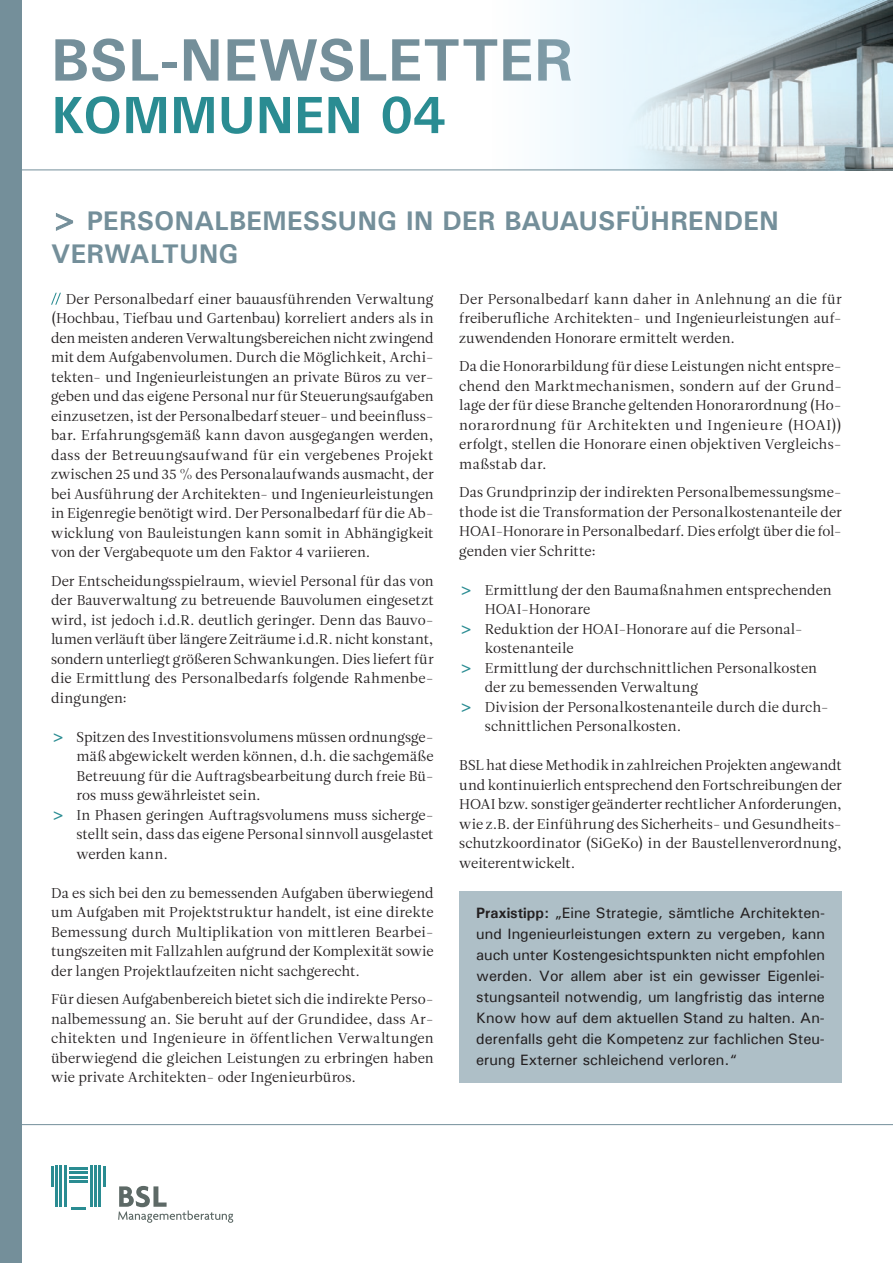
<style>
.page{position:relative;width:893px;height:1263px;background:#fff}
.page>*{position:absolute;margin:0;border:0;box-sizing:border-box;transform-origin:0 0}
.t1{font:700 60px "Univers";letter-spacing:.005em;color:#748f9a}
.t2{font:700 52.5px "Univers";letter-spacing:.005em;color:#2a8c92}
.copytext{font:700 27px "Univers";letter-spacing:.01em;color:#748f9a}
.copytext-2{font:500 15px/21px "Univers";color:#231f20;text-align:justify}
.copytext-3{font:14.25px/19.5px "Leitura Roman 1";letter-spacing:-.005em;color:#231f20;text-align:justify}
.s1{font-family:"Univers";font-weight:700;color:#2a8c92}
.s2{font-weight:700}
</style>
<div class="page">
<div style="left:0;top:0;width:22px;height:1263px;background:#748f9a"></div>
<img style="left:493px;top:0;width:400px;height:170px">
<hr style="left:14px;top:170px;width:879px;height:1px;background:#748f9a">
<svg style="left:51px;top:293px;width:10px;height:12px"></svg>
<svg style="left:56px;top:213px;width:17px;height:18px"></svg>
<hr style="left:0;top:1124px;width:893px;height:1px;background:#748f9a">
<hr style="left:52px;top:1166px;width:2px;height:20px;background:#2a8c92">
<hr style="left:56px;top:1166px;width:2px;height:41px;background:#2a8c92">
<hr style="left:60px;top:1166px;width:2px;height:41px;background:#2a8c92">
<hr style="left:64px;top:1166px;width:2px;height:41px;background:#2a8c92">
<hr style="left:91px;top:1166px;width:2px;height:41px;background:#2a8c92">
<hr style="left:95px;top:1166px;width:2px;height:41px;background:#2a8c92">
<hr style="left:99px;top:1166px;width:2px;height:41px;background:#2a8c92">
<hr style="left:103px;top:1166px;width:2px;height:20px;background:#2a8c92">
<svg style="left:71px;top:1208px;width:15px;height:2px"></svg>
<svg style="left:69px;top:1168px;width:19px;height:14px"></svg>
<svg style="left:118px;top:1186px;width:115px;height:37px"></svg>
<div style="left:459px;top:891px;width:383px;height:191px;background:#aebfc7"></div>
<h1 class="t1" style="left:51px;top:22px;width:523px">BSL-NEWSLETTER</h1>
<h2 class="t2" style="left:51px;top:82px;width:396px">KOMMUNEN 04</h2>
<p class="copytext" style="left:51px;top:204px;width:729px">&gt; PERSONALBEMESSUNG IN DER BAUAUSFÜHRENDEN</p>
<p class="copytext" style="left:51px;top:236px;width:189px">VERWALTUNG</p>
<p class="copytext-3" style="left:51px;top:289px;width:384px;text-indent:15px">Der Personalbedarf einer bauausführenden Verwaltung (Hochbau, Tiefbau und Gartenbau) korreliert anders als in den meisten anderen Verwaltungsbereichen nicht zwingend mit dem Aufgabenvolumen. Durch die Möglichkeit, Archi&shy;tekten- und Ingenieurleistungen an private Büros zu ver&shy;geben und das eigene Personal nur für Steuerungsaufgaben einzusetzen, ist der Personalbedarf steuer- und beeinfluss&shy;bar. Erfahrungsgemäß kann davon ausgegangen werden, dass der Betreuungsaufwand für ein vergebenes Projekt zwischen 25 und 35 % des Personalaufwands ausmacht, der bei Ausführung der Architekten- und Ingenieurleistungen in Eigenregie benötigt wird. Der Personalbedarf für die Ab&shy;wicklung von Bauleistungen kann somit in Abhängigkeit von der Vergabequote um den Faktor 4 variieren.</p>
<p class="copytext-3" style="left:51px;top:571px;width:384px">Der Entscheidungsspielraum, wieviel Personal für das von der Bauverwaltung zu betreuende Bauvolumen eingesetzt wird, ist jedoch i.d.R. deutlich geringer. Denn das Bauvo&shy;lumen verläuft über längere Zeiträume i.d.R. nicht konstant, sondern unterliegt größeren Schwankungen. Dies liefert für die Ermittlung des Personalbedarfs folgende Rahmenbe&shy;dingungen:</p>
<p class="copytext-3" style="left:77px;top:727px;width:359px;text-indent:-26px"><span class="s1">&gt;</span> Spitzen des Investitionsvolumens müssen ordnungsge&shy;mäß abgewickelt werden können, d.h. die sachgemäße Betreuung für die Auftragsbearbeitung durch freie Bü&shy;ros muss gewährleistet sein.</p>
<p class="copytext-3" style="left:77px;top:805px;width:359px;text-indent:-26px"><span class="s1">&gt;</span> In Phasen geringen Auftragsvolumens muss sicherge&shy;stellt sein, dass das eigene Personal sinnvoll ausgelastet werden kann.</p>
<p class="copytext-3" style="left:51px;top:883px;width:384px">Da es sich bei den zu bemessenden Aufgaben überwiegend um Aufgaben mit Projektstruktur handelt, ist eine direkte Bemessung durch Multiplikation von mittleren Bearbei&shy;tungszeiten mit Fallzahlen aufgrund der Komplexität sowie der langen Projektlaufzeiten nicht sachgerecht.</p>
<p class="copytext-3" style="left:51px;top:990px;width:384px">Für diesen Aufgabenbereich bietet sich die indirekte Perso&shy;nalbemessung an. Sie beruht auf der Grundidee, dass Ar&shy;chitekten und Ingenieure in öffentlichen Verwaltungen überwiegend die gleichen Leistungen zu erbringen haben wie private Architekten- oder Ingenieurbüros.</p>
<p class="copytext-3" style="left:459px;top:289px;width:384px">Der Personalbedarf kann daher in Anlehnung an die für freiberufliche Architekten- und Ingenieurleistungen auf&shy;zuwendenden Honorare ermittelt werden.</p>
<p class="copytext-3" style="left:459px;top:357px;width:384px">Da die Honorarbildung für diese Leistungen nicht entspre&shy;chend den Marktmechanismen, sondern auf der Grund&shy;lage der für diese Branche geltenden Honorarordnung (Ho&shy;norarordnung für Architekten und Ingenieure (HOAI)) erfolgt, stellen die Honorare einen objektiven Vergleichs&shy;maßstab dar.</p>
<p class="copytext-3" style="left:459px;top:483px;width:384px">Das Grundprinzip der indirekten Personalbemessungsme&shy;thode ist die Transformation der Personalkostenanteile der HOAI-Honorare in Personalbedarf. Dies erfolgt über die fol&shy;genden vier Schritte:</p>
<p class="copytext-3" style="left:485px;top:580px;width:348px;text-indent:-26px"><span class="s1">&gt;</span> Ermittlung der den Baumaßnahmen entsprechenden<br>HOAI-Honorare</p>
<p class="copytext-3" style="left:485px;top:619px;width:320px;text-indent:-26px"><span class="s1">&gt;</span> Reduktion der HOAI-Honorare auf die Personal&shy;kostenanteile</p>
<p class="copytext-3" style="left:485px;top:658px;width:334px;text-indent:-26px"><span class="s1">&gt;</span> Ermittlung der durchschnittlichen Personalkosten der zu bemessenden Verwaltung</p>
<p class="copytext-3" style="left:485px;top:697px;width:346px;text-indent:-26px"><span class="s1">&gt;</span> Division der Personalkostenanteile durch die durch&shy;schnittlichen Personalkosten.</p>
<p class="copytext-3" style="left:459px;top:756px;width:384px">BSL hat diese Methodik in zahlreichen Projekten angewandt und kontinuierlich entsprechend den Fortschreibungen der HOAI bzw. sonstiger geänderter rechtlicher Anforderungen, wie z.B. der Einführung des Sicherheits- und Gesundheits&shy;schutzkoordinator (SiGeKo) in der Baustellenverordnung, weiterentwickelt.</p>
<p class="copytext-2" style="left:476px;top:902px;width:350px"><span class="s2">Praxistipp:</span> „Eine Strategie, sämtliche Architekten&shy;und Ingenieurleistungen extern zu vergeben, kann auch unter Kostengesichtspunkten nicht empfohlen werden. Vor allem aber ist ein gewisser Eigenlei&shy;stungsanteil notwendig, um langfristig das interne Know how auf dem aktuellen Stand zu halten. An&shy;derenfalls geht die Kompetenz zur fachlichen Steu&shy;erung Externer schleichend verloren.“</p>
</div>
